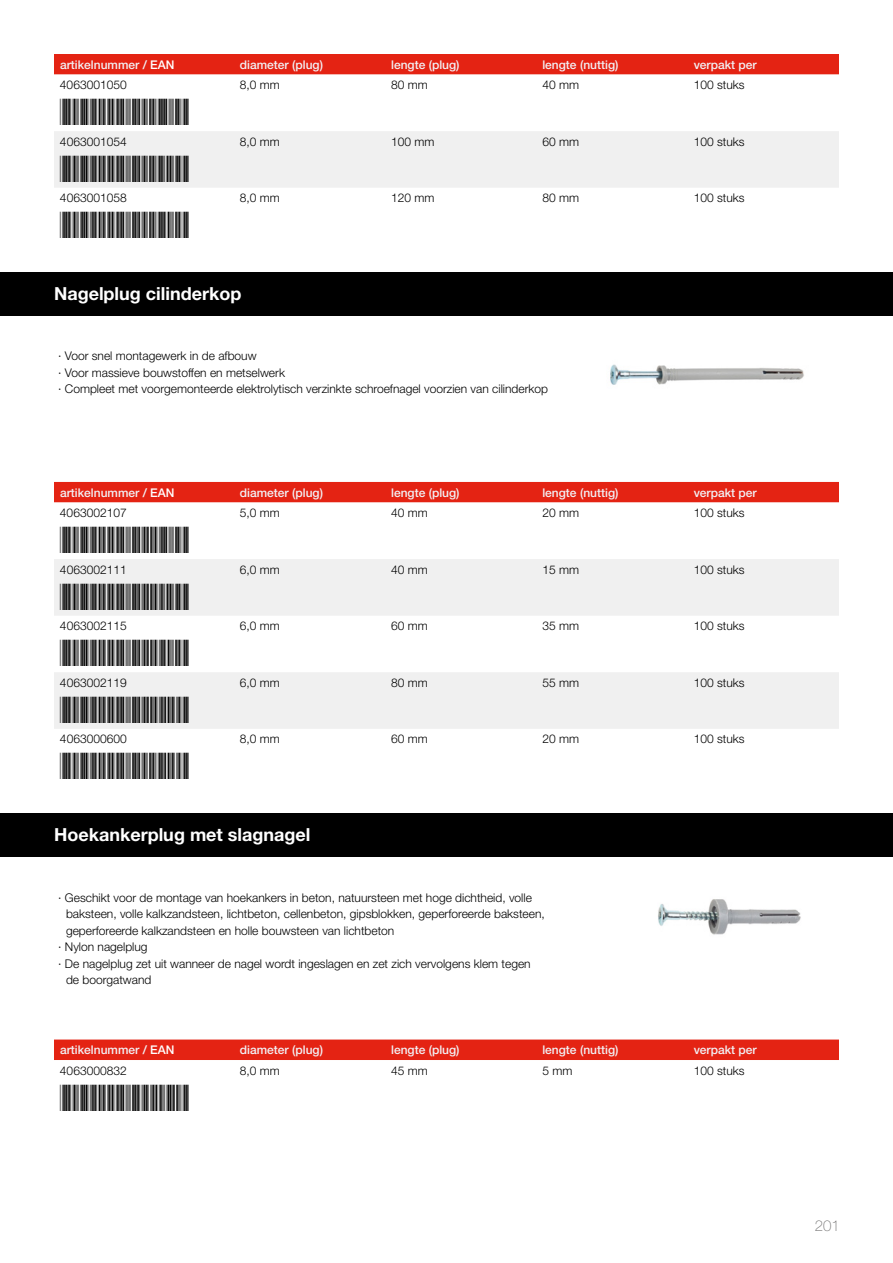
<style>
.page{position:relative;width:893px;height:1263px;background:#fff}
.page>*{position:absolute;margin:0;border:0;box-sizing:border-box;transform-origin:0 0}
.t1{font:34.5px "BCC393 to 1 HD Wide";color:#000}
.t2{font:700 18px "Helvetica Neue LT Std";color:#fff}
.t3{font:100 15px "Helvetica Neue LT Std";color:#706f6f}
.t4{font:300 12px/16.5px "Helvetica Neue LT Std";color:#000}
.t5{font:500 12px "Helvetica Neue LT Std";color:#f2f1f5}
.s1{color:#fff}
</style>
<div class="page">
<div style="left:0;top:272px;width:893px;height:44px;background:#000"></div>
<div style="left:0;top:813px;width:893px;height:44px;background:#000"></div>
<div style="left:54px;top:54px;width:785px;height:21px;background:#e42313"></div>
<div style="left:54px;top:131px;width:785px;height:57px;background:#f0f0f0"></div>
<div style="left:54px;top:482px;width:785px;height:20px;background:#e42313"></div>
<svg style="left:54px;top:559px;width:785px;height:170px;fill:#f0f0f0"></svg>
<div style="left:54px;top:1039px;width:785px;height:21px;background:#e42313"></div>
<img style="left:610px;top:364px;width:194px;height:21px">
<img style="left:658px;top:899px;width:143px;height:36px">
<p class="t5" style="left:60px;top:57px;width:116px">artikelnummer / <span class="s1">EAN</span></p>
<p class="t5" style="left:240px;top:57px;width:85px">diameter (plug)</p>
<p class="t5" style="left:391px;top:57px;width:70px">lengte (plug)</p>
<p class="t5" style="left:542px;top:57px;width:78px">lengte (nuttig)</p>
<p class="t5" style="left:694px;top:57px;width:65px">verpakt per</p>
<p class="t4" style="left:60px;top:76px;width:68px">4063001050</p>
<h1 class="t1" style="left:60px;top:93px;width:131px">*8715883024730*</h1>
<p class="t4" style="left:240px;top:76px;width:42px">8,0 mm</p>
<p class="t4" style="left:391px;top:76px;width:38px">80 mm</p>
<p class="t4" style="left:542px;top:76px;width:38px">40 mm</p>
<p class="t4" style="left:694px;top:76px;width:52px">100 stuks</p>
<p class="t4" style="left:60px;top:133px;width:68px">4063001054</p>
<h1 class="t1" style="left:60px;top:150px;width:131px">*8715883024747*</h1>
<p class="t4" style="left:60px;top:190px;width:68px">4063001058</p>
<h1 class="t1" style="left:60px;top:206px;width:131px">*8715883024754*</h1>
<p class="t4" style="left:240px;top:133px;width:42px">8,0 mm</p>
<p class="t4" style="left:391px;top:133px;width:45px">100 mm</p>
<p class="t4" style="left:542px;top:133px;width:38px">60 mm</p>
<p class="t4" style="left:694px;top:133px;width:52px">100 stuks</p>
<p class="t4" style="left:240px;top:190px;width:42px">8,0 mm</p>
<p class="t4" style="left:391px;top:190px;width:45px">120 mm</p>
<p class="t4" style="left:542px;top:190px;width:38px">80 mm</p>
<p class="t4" style="left:694px;top:190px;width:52px">100 stuks</p>
<h2 class="t2" style="left:54px;top:282px;width:189px">Nagelplug cilinderkop</h2>
<p class="t4" style="left:58px;top:348px;width:491px">· Voor snel montagewerk in de afbouw<br>· Voor massieve bouwstoffen en metselwerk<br>· Compleet met voorgemonteerde elektrolytisch verzinkte schroefnagel voorzien van cilinderkop</p>
<p class="t5" style="left:60px;top:485px;width:116px">artikelnummer / <span class="s1">EAN</span></p>
<p class="t5" style="left:240px;top:485px;width:85px">diameter (plug)</p>
<p class="t5" style="left:391px;top:485px;width:70px">lengte (plug)</p>
<p class="t5" style="left:542px;top:485px;width:78px">lengte (nuttig)</p>
<p class="t5" style="left:694px;top:485px;width:65px">verpakt per</p>
<p class="t4" style="left:60px;top:504px;width:68px">4063002107</p>
<h1 class="t1" style="left:60px;top:521px;width:131px">*8715883026130*</h1>
<p class="t4" style="left:240px;top:504px;width:42px">5,0 mm</p>
<p class="t4" style="left:391px;top:504px;width:38px">40 mm</p>
<p class="t4" style="left:542px;top:504px;width:38px">20 mm</p>
<p class="t4" style="left:694px;top:504px;width:52px">100 stuks</p>
<p class="t4" style="left:60px;top:561px;width:68px">4063002111</p>
<h1 class="t1" style="left:60px;top:578px;width:131px">*8715883026147*</h1>
<p class="t4" style="left:60px;top:617px;width:68px">4063002115</p>
<h1 class="t1" style="left:60px;top:634px;width:131px">*8715883026154*</h1>
<p class="t4" style="left:60px;top:674px;width:68px">4063002119</p>
<h1 class="t1" style="left:60px;top:691px;width:131px">*8715883026161*</h1>
<p class="t4" style="left:60px;top:731px;width:68px">4063000600</p>
<h1 class="t1" style="left:60px;top:747px;width:131px">*8715883024761*</h1>
<p class="t4" style="left:240px;top:561px;width:42px">6,0 mm</p>
<p class="t4" style="left:391px;top:561px;width:38px">40 mm</p>
<p class="t4" style="left:542px;top:561px;width:38px">15 mm</p>
<p class="t4" style="left:694px;top:561px;width:52px">100 stuks</p>
<p class="t4" style="left:240px;top:617px;width:42px">6,0 mm</p>
<p class="t4" style="left:391px;top:617px;width:38px">60 mm</p>
<p class="t4" style="left:542px;top:617px;width:38px">35 mm</p>
<p class="t4" style="left:694px;top:617px;width:52px">100 stuks</p>
<p class="t4" style="left:240px;top:674px;width:42px">6,0 mm</p>
<p class="t4" style="left:391px;top:674px;width:38px">80 mm</p>
<p class="t4" style="left:542px;top:674px;width:38px">55 mm</p>
<p class="t4" style="left:694px;top:674px;width:52px">100 stuks</p>
<p class="t4" style="left:240px;top:731px;width:42px">8,0 mm</p>
<p class="t4" style="left:391px;top:731px;width:38px">60 mm</p>
<p class="t4" style="left:542px;top:731px;width:38px">20 mm</p>
<p class="t4" style="left:694px;top:731px;width:52px">100 stuks</p>
<h2 class="t2" style="left:54px;top:823px;width:258px">Hoekankerplug met slagnagel</h2>
<p class="t4" style="left:58px;top:889px;width:475px">· Geschikt voor de montage van hoekankers in beton, natuursteen met hoge dichtheid, volle</p>
<p class="t4" style="left:66px;top:905px;width:480px">baksteen, volle kalkzandsteen, lichtbeton, cellenbeton, gipsblokken, geperforeerde baksteen,</p>
<p class="t4" style="left:66px;top:922px;width:330px">geperforeerde kalkzandsteen en holle bouwsteen van lichtbeton</p>
<p class="t4" style="left:58px;top:938px;width:91px">· Nylon nagelplug</p>
<p class="t4" style="left:58px;top:955px;width:474px">· De nagelplug zet uit wanneer de nagel wordt ingeslagen en zet zich vervolgens klem tegen</p>
<p class="t4" style="left:66px;top:971px;width:87px">de boorgatwand</p>
<p class="t5" style="left:60px;top:1043px;width:116px">artikelnummer / <span class="s1">EAN</span></p>
<p class="t5" style="left:240px;top:1043px;width:85px">diameter (plug)</p>
<p class="t5" style="left:391px;top:1043px;width:70px">lengte (plug)</p>
<p class="t5" style="left:542px;top:1043px;width:78px">lengte (nuttig)</p>
<p class="t5" style="left:694px;top:1043px;width:65px">verpakt per</p>
<p class="t4" style="left:60px;top:1062px;width:68px">4063000832</p>
<h1 class="t1" style="left:60px;top:1078px;width:131px">*8715883011976*</h1>
<p class="t4" style="left:240px;top:1062px;width:42px">8,0 mm</p>
<p class="t4" style="left:391px;top:1062px;width:38px">45 mm</p>
<p class="t4" style="left:542px;top:1062px;width:31px">5 mm</p>
<p class="t4" style="left:694px;top:1062px;width:52px">100 stuks</p>
<p class="t3" style="left:815px;top:1217px;width:27px">201</p>
</div>
